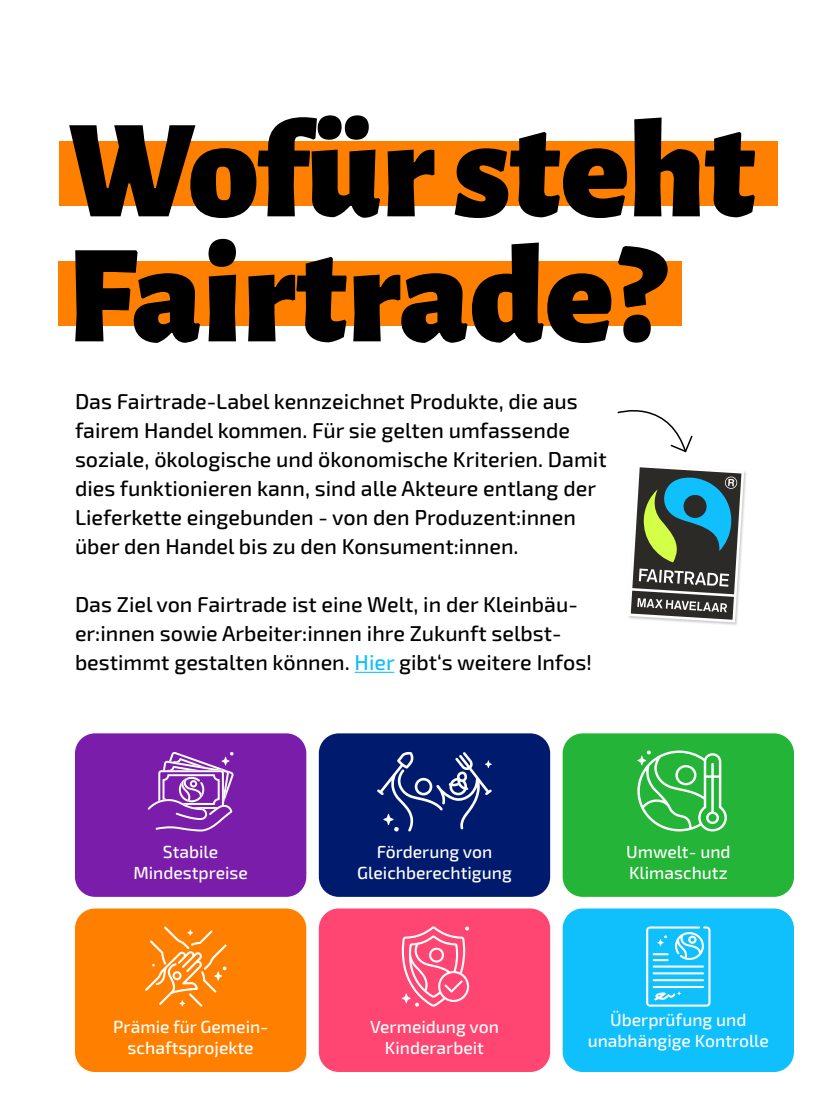
<style>
.page{position:relative;width:834px;height:1112px;background:#fff}
.page>*{position:absolute;margin:0;border:0;box-sizing:border-box;transform-origin:0 0}
.t1{font:900 140.8px/125px "Alegreya Sans";color:#000}
.t2{font:500 21.5px/29px "Exo 2";color:#000}
.t3{font:500 17.5px/21px "Exo 2";color:#fff;text-align:center}
.s1{color:#0fc0fc}
</style>
<div class="page">
<div style="left:75px;top:733px;width:231px;height:164px;background:#7b1dab;border-radius:20px"></div>
<div style="left:75px;top:908px;width:231px;height:164px;background:#ff8000;border-radius:20px"></div>
<div style="left:319px;top:733px;width:231px;height:164px;background:#001b6e;border-radius:20px"></div>
<div style="left:319px;top:908px;width:231px;height:164px;background:#ff4571;border-radius:20px"></div>
<div style="left:563px;top:733px;width:231px;height:164px;background:#24b437;border-radius:20px"></div>
<div style="left:563px;top:908px;width:231px;height:164px;background:#0fc0fc;border-radius:20px"></div>
<svg style="left:148px;top:752px;width:86px;height:80px"></svg>
<svg style="left:377px;top:752px;width:115px;height:80px"></svg>
<svg style="left:637px;top:750px;width:90px;height:82px"></svg>
<svg style="left:145px;top:926px;width:82px;height:81px"></svg>
<svg style="left:402px;top:926px;width:67px;height:81px"></svg>
<svg style="left:646px;top:927px;width:65px;height:80px"></svg>
<hr style="left:355px;top:672px;width:39px;height:1px;background:#0fc0fc">
<div style="left:59px;top:141px;width:719px;height:65px;background:#ff8000"></div>
<div style="left:59px;top:261px;width:623px;height:65px;background:#ff8000"></div>
<div style="left:627px;top:464px;width:121px;height:162px;background:#000;opacity:.2"></div>
<svg style="left:628px;top:465px;width:116px;height:157px"></svg>
<svg style="left:617px;top:410px;width:76px;height:43px"></svg>
<h1 class="t1" style="left:67px;top:96px;width:691px">Wofür steht<br>Fairtrade?</h1>
<p class="t2" style="left:75px;top:388px;width:533px">Das Fairtrade-Label kennzeichnet Produkte, die aus fairem Handel kommen. Für sie gelten umfassende soziale, ökologische und ökonomische Kriterien. Damit dies funktionieren kann, sind alle Akteure entlang der Lieferkette eingebunden - von den Produzent:innen über den Handel bis zu den Konsument:innen.</p>
<p class="t2" style="left:75px;top:591px;width:519px">Das Ziel von Fairtrade ist eine Welt, in der Kleinbäu&shy;er:innen sowie Arbeiter:innen ihre Zukunft selbst&shy;bestimmt gestalten können. <span class="s1">Hier</span> gibt‘s weitere Infos!</p>
<p class="t3" style="left:133px;top:842px;width:116px">Stabile<br>Mindestpreise</p>
<p class="t3" style="left:357px;top:842px;width:156px">Förderung von<br>Gleichberechtigung</p>
<p class="t3" style="left:626px;top:842px;width:106px;text-align:left">Umwelt- und<br>Klimaschutz</p>
<p class="t3" style="left:113px;top:1017px;width:156px">Prämie für Gemein&shy;schaftsprojekte</p>
<p class="t3" style="left:370px;top:1017px;width:130px">Vermeidung von<br>Kinderarbeit</p>
<p class="t3" style="left:588px;top:1010px;width:183px">Überprüfung und unabhängige Kontrolle</p>
</div>
